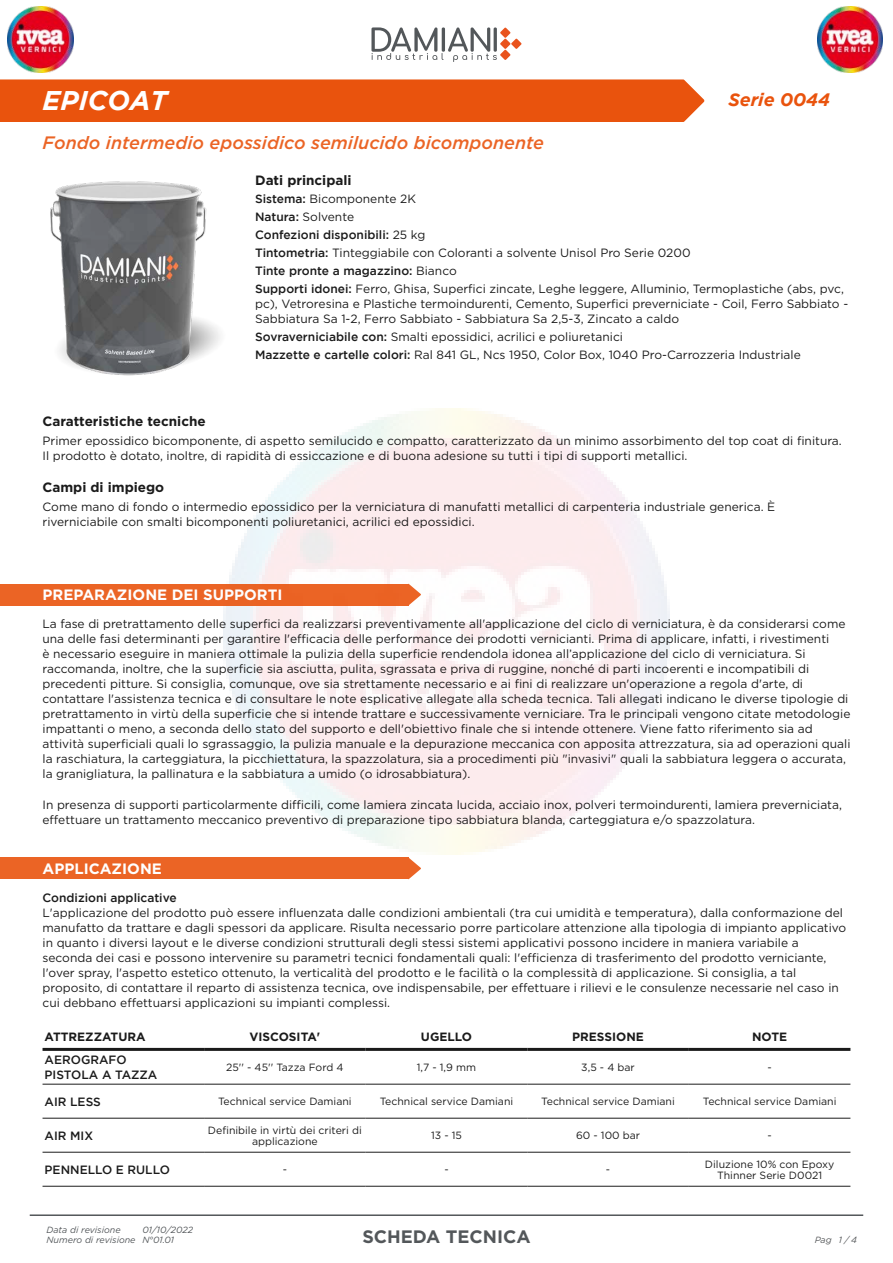
<style>
.page{position:relative;width:893px;height:1263px;background:#fff}
.page>*{position:absolute;margin:0;border:0;box-sizing:border-box;transform-origin:0 0}
.t1{font:italic 700 27px "Gotham";color:#fff}
.t2{font:italic 500 18px "Gotham";color:#e9530d}
.t3{font:700 18px "Gotham";color:#53575a}
.t4{font:italic 700 18px "Gotham";color:#e9530d}
.t5{font:700 15px "Gotham";color:#fff}
.t6{font:700 13.5px "Gotham";color:#000}
.t7{font:12px/15px "Gotham";color:#000}
.t8{font:500 12px/15px "Gotham";color:#000}
.t9{font:700 12px "Gotham";color:#000}
.t10{font:10.5px/10.5px "Gotham";color:#000;text-align:center}
.t11{font:italic 9px/10.1px "Gotham";color:#53575a}
.t12{font:italic 9px "Gotham";color:#55585a}
.s1{font-weight:500}
</style>
<div class="page">
<img style="left:223px;top:408px;width:447px;height:447px">
<svg style="left:371px;top:27px;width:151px;height:35px"></svg>
<hr style="left:30px;top:1214px;width:833px;height:2px;background:#53575a">
<div style="left:0;top:79px;width:704px;height:43px;background:#e9530d"></div>
<img style="left:50px;top:181px;width:170px;height:195px">
<div style="left:0;top:584px;width:408px;height:21px;background:#eb6425"></div>
<svg style="left:408px;top:584px;width:13px;height:21px"></svg>
<hr style="left:43px;top:1048px;width:161px;height:3px;background:#000">
<hr style="left:204px;top:1048px;width:162px;height:3px;background:#000">
<hr style="left:366px;top:1048px;width:161px;height:3px;background:#000">
<hr style="left:527px;top:1048px;width:162px;height:3px;background:#000">
<hr style="left:689px;top:1048px;width:161px;height:3px;background:#000">
<hr style="left:43px;top:1084px;width:161px;height:1px;background:#000">
<hr style="left:204px;top:1084px;width:162px;height:1px;background:#000">
<hr style="left:366px;top:1084px;width:161px;height:1px;background:#000">
<hr style="left:527px;top:1084px;width:162px;height:1px;background:#000">
<hr style="left:689px;top:1084px;width:161px;height:1px;background:#000">
<hr style="left:43px;top:1118px;width:161px;height:1px;background:#000">
<hr style="left:204px;top:1118px;width:162px;height:1px;background:#000">
<hr style="left:366px;top:1118px;width:161px;height:1px;background:#000">
<hr style="left:527px;top:1118px;width:162px;height:1px;background:#000">
<hr style="left:689px;top:1118px;width:161px;height:1px;background:#000">
<hr style="left:43px;top:1152px;width:161px;height:1px;background:#000">
<hr style="left:204px;top:1152px;width:162px;height:1px;background:#000">
<hr style="left:366px;top:1152px;width:161px;height:1px;background:#000">
<hr style="left:527px;top:1152px;width:162px;height:1px;background:#000">
<hr style="left:689px;top:1152px;width:161px;height:1px;background:#000">
<hr style="left:43px;top:1186px;width:161px;height:1px;background:#000">
<hr style="left:204px;top:1186px;width:162px;height:1px;background:#000">
<hr style="left:366px;top:1186px;width:161px;height:1px;background:#000">
<hr style="left:527px;top:1186px;width:162px;height:1px;background:#000">
<hr style="left:689px;top:1186px;width:161px;height:1px;background:#000">
<div style="left:0;top:858px;width:408px;height:21px;background:#eb6425"></div>
<svg style="left:408px;top:858px;width:13px;height:21px"></svg>
<img style="left:8px;top:7px;width:65px;height:65px">
<img style="left:817px;top:7px;width:66px;height:65px">
<h1 class="t1" style="left:43px;top:85px;width:126px">EPICOAT</h1>
<h2 class="t4" style="left:728px;top:89px;width:103px">Serie 0044</h2>
<h2 class="t2" style="left:43px;top:131px;width:503px">Fondo intermedio epossidico semilucido bicomponente</h2>
<p class="t6" style="left:255px;top:172px;width:98px">Dati principali</p>
<p class="t7" style="left:255px;top:189px;width:590px;line-height:18px"><span class="s1">Sistema:</span> Bicomponente 2K<br><span class="s1">Natura:</span> Solvente<br><span class="s1">Confezioni disponibili:</span> 25 kg<br><span class="s1">Tintometria:</span> Tinteggiabile con Coloranti a solvente Unisol Pro Serie 0200<br><span class="s1">Tinte pronte a magazzino:</span> Bianco<br><span class="s1">Supporti idonei:</span> Ferro, Ghisa, Superfici zincate, Leghe leggere, Alluminio, Termoplastiche (abs, pvc,</p>
<p class="t7" style="left:255px;top:296px;width:595px">pc), Vetroresina e Plastiche termoindurenti, Cemento, Superfici preverniciate - Coil, Ferro Sabbiato -<br>Sabbiatura Sa 1-2, Ferro Sabbiato - Sabbiatura Sa 2,5-3, Zincato a caldo</p>
<p class="t7" style="left:255px;top:327px;width:547px;line-height:18px"><span class="s1">Sovraverniciabile con:</span> Smalti epossidici, acrilici e poliuretanici<br><span class="s1">Mazzette e cartelle colori:</span> Ral 841 GL, Ncs 1950, Color Box, 1040 Pro-Carrozzeria Industriale</p>
<p class="t6" style="left:43px;top:413px;width:165px">Caratteristiche tecniche</p>
<p class="t7" style="left:43px;top:433px;width:801px">Primer epossidico bicomponente, di aspetto semilucido e compatto, caratterizzato da un minimo assorbimento del top coat di finitura.<br>Il prodotto è dotato, inoltre, di rapidità di essiccazione e di buona adesione su tutti i tipi di supporti metallici.</p>
<p class="t6" style="left:43px;top:479px;width:123px">Campi di impiego</p>
<p class="t7" style="left:43px;top:499px;width:734px">Come mano di fondo o intermedio epossidico per la verniciatura di manufatti metallici di carpenteria industriale generica. È riverniciabile con smalti bicomponenti poliuretanici, acrilici ed epossidici.</p>
<p class="t5" style="left:43px;top:586px;width:241px">PREPARAZIONE DEI SUPPORTI</p>
<p class="t7" style="left:43px;top:616px;width:809px">La fase di pretrattamento delle superfici da realizzarsi preventivamente all'applicazione del ciclo di verniciatura, è da considerarsi come una delle fasi determinanti per garantire l'efficacia delle performance dei prodotti vernicianti. Prima di applicare, infatti, i rivestimenti<br>è necessario eseguire in maniera ottimale la pulizia della superficie rendendola idonea all’applicazione del ciclo di verniciatura. Si raccomanda, inoltre, che la superficie sia asciutta, pulita, sgrassata e priva di ruggine, nonché di parti incoerenti e incompatibili di precedenti pitture. Si consiglia, comunque, ove sia strettamente necessario e ai fini di realizzare un'operazione a regola d'arte, di contattare l'assistenza tecnica e di consultare le note esplicative allegate alla scheda tecnica. Tali allegati indicano le diverse tipologie di pretrattamento in virtù della superficie che si intende trattare e successivamente verniciare. Tra le principali vengono citate metodologie impattanti o meno, a seconda dello stato del supporto e dell'obiettivo finale che si intende ottenere. Viene fatto riferimento sia ad attività superficiali quali lo sgrassaggio, la pulizia manuale e la depurazione meccanica con apposita attrezzatura, sia ad operazioni quali la raschiatura, la carteggiatura, la picchiettatura, la spazzolatura, sia a procedimenti più "invasivi" quali la sabbiatura leggera o accurata, la granigliatura, la pallinatura e la sabbiatura a umido (o idrosabbiatura).</p>
<p class="t7" style="left:43px;top:797px;width:801px">In presenza di supporti particolarmente difficili, come lamiera zincata lucida, acciaio inox, polveri termoindurenti, lamiera preverniciata, effettuare un trattamento meccanico preventivo di preparazione tipo sabbiatura blanda, carteggiatura e/o spazzolatura.</p>
<p class="t5" style="left:43px;top:860px;width:121px">APPLICAZIONE</p>
<p class="t8" style="left:43px;top:889px;width:136px">Condizioni applicative</p>
<p class="t7" style="left:43px;top:904px;width:805px">L'applicazione del prodotto può essere influenzata dalle condizioni ambientali (tra cui umidità e temperatura), dalla conformazione del manufatto da trattare e dagli spessori da applicare. Risulta necessario porre particolare attenzione alla tipologia di impianto applicativo in quanto i diversi layout e le diverse condizioni strutturali degli stessi sistemi applicativi possono incidere in maniera variabile a seconda dei casi e possono intervenire su parametri tecnici fondamentali quali: l'efficienza di trasferimento del prodotto verniciante, l'over spray, l'aspetto estetico ottenuto, la verticalità del prodotto e le facilità o la complessità di applicazione. Si consiglia, a tal proposito, di contattare il reparto di assistenza tecnica, ove indispensabile, per effettuare i rilievi e le consulenze necessarie nel caso in cui debbano effettuarsi applicazioni su impianti complessi.</p>
<p class="t9" style="left:45px;top:1030px;width:102px">ATTREZZATURA</p>
<p class="t9" style="left:249px;top:1030px;width:72px">VISCOSITA'</p>
<p class="t9" style="left:421px;top:1030px;width:53px">UGELLO</p>
<p class="t9" style="left:572px;top:1030px;width:73px">PRESSIONE</p>
<p class="t9" style="left:752px;top:1030px;width:37px">NOTE</p>
<p class="t8" style="left:45px;top:1052px;width:114px">AEROGRAFO<br>PISTOLA A TAZZA</p>
<p class="t10" style="left:226px;top:1062px;width:119px">25'' - 45'' Tazza Ford 4</p>
<p class="t10" style="left:417px;top:1062px;width:61px">1,7 - 1,9 mm</p>
<p class="t10" style="left:581px;top:1062px;width:55px">3,5 - 4 bar</p>
<p class="t10" style="left:767px;top:1062px;width:6px">-</p>
<p class="t8" style="left:45px;top:1094px;width:58px">AIR LESS</p>
<p class="t10" style="left:218px;top:1096px;width:135px">Technical service Damiani</p>
<p class="t10" style="left:380px;top:1096px;width:135px">Technical service Damiani</p>
<p class="t10" style="left:541px;top:1096px;width:135px">Technical service Damiani</p>
<p class="t10" style="left:703px;top:1096px;width:135px">Technical service Damiani</p>
<p class="t8" style="left:45px;top:1128px;width:50px">AIR MIX</p>
<p class="t10" style="left:208px;top:1125px;width:155px">Definibile in virtù dei criteri di applicazione</p>
<p class="t10" style="left:431px;top:1130px;width:32px">13 - 15</p>
<p class="t10" style="left:576px;top:1130px;width:66px">60 - 100 bar</p>
<p class="t10" style="left:767px;top:1130px;width:6px">-</p>
<p class="t8" style="left:45px;top:1162px;width:127px">PENNELLO E RULLO</p>
<p class="t10" style="left:283px;top:1164px;width:6px">-</p>
<p class="t10" style="left:444px;top:1164px;width:6px">-</p>
<p class="t10" style="left:606px;top:1164px;width:6px">-</p>
<p class="t10" style="left:705px;top:1159px;width:131px">Diluzione 10% con Epoxy<br>Thinner Serie D0021</p>
<p class="t11" style="left:142px;top:1225px;width:52px">01/10/2022<br>N°01.01</p>
<h2 class="t3" style="left:362px;top:1226px;width:170px">SCHEDA TECNICA</h2>
<p class="t11" style="left:47px;top:1225px;width:91px">Data di revisione<br>Numero di revisione</p>
<p class="t12" style="left:844px;top:1234px;width:6px">/</p>
<p class="t12" style="left:815px;top:1234px;width:44px">Pag 1 4</p>
</div>
